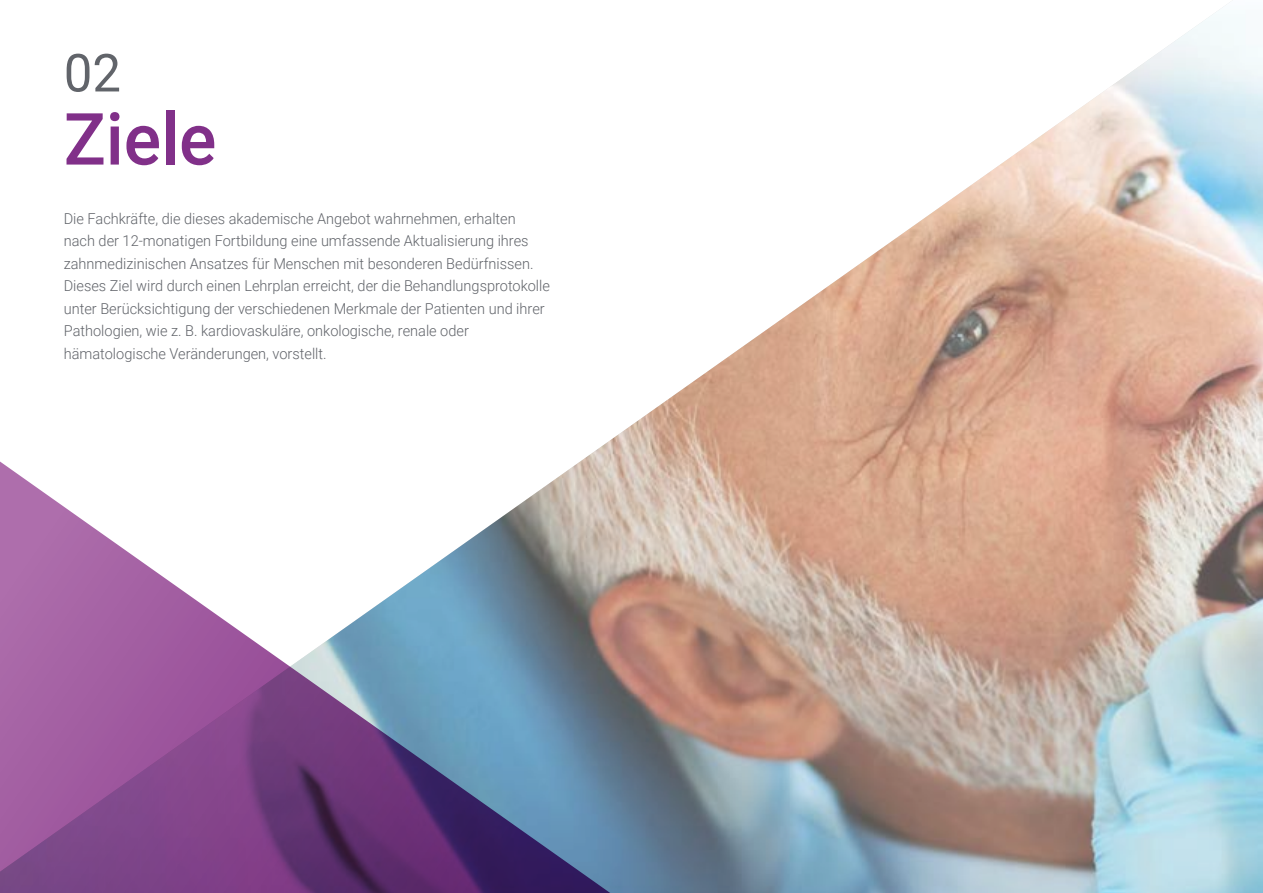
<style>
.page{position:relative;width:1263px;height:893px;background:#fff}
.page>*{position:absolute;margin:0;border:0;box-sizing:border-box;transform-origin:0 0}
.t1{font:500 72px "Roboto";color:#813089}
.t2{font:52.5px "Roboto";color:#61646a}
.t3{font:300 15px/22.5px "Roboto";color:#61646a}
</style>
<div class="page">
<img style="left:602px;top:2px;width:661px;height:891px">
<svg style="left:0;top:446px;width:640px;height:447px"></svg>
<h2 class="t2" style="left:64px;top:36px;width:59px">02</h2>
<h1 class="t1" style="left:64px;top:89px;width:154px">Ziele</h1>
<p class="t3" style="left:64px;top:207px;width:488px">Die Fachkräfte, die dieses akademische Angebot wahrnehmen, erhalten nach der 12-monatigen Fortbildung eine umfassende Aktualisierung ihres zahnmedizinischen Ansatzes für Menschen mit besonderen Bedürfnissen.<br>Dieses Ziel wird durch einen Lehrplan erreicht, der die Behandlungsprotokolle unter Berücksichtigung der verschiedenen Merkmale der Patienten und ihrer Pathologien, wie z. B. kardiovaskuläre, onkologische, renale oder hämatologische Veränderungen, vorstellt.</p>
</div>
